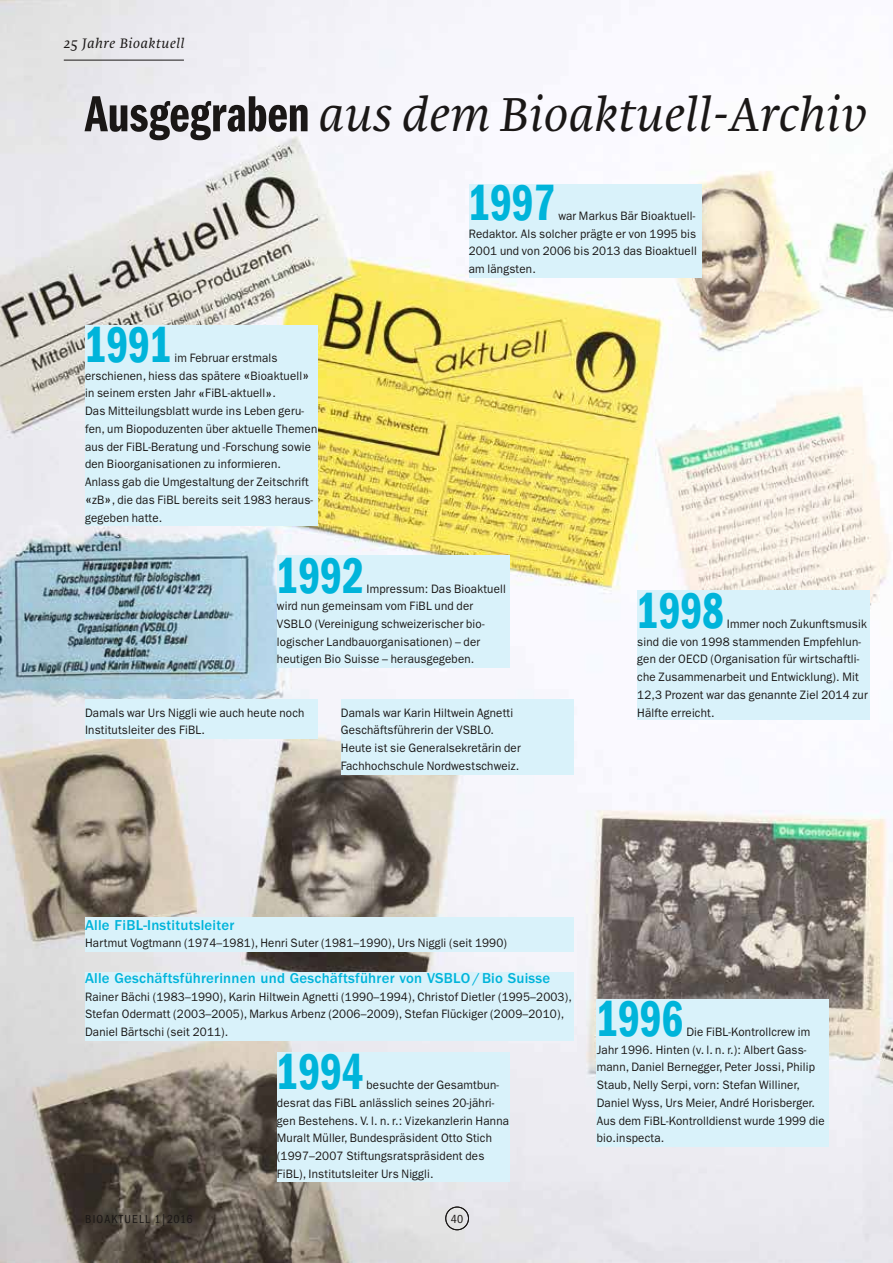
<style>
.page{position:relative;width:893px;height:1263px;background:#fff}
.page>*{position:absolute;margin:0;border:0;box-sizing:border-box;transform-origin:0 0}
.t1{font:600 54px "ITC Franklin Gothic Std";color:#00b4da;scale:.95 1}
.t2{font:52.5px "Franklin Gothic LT Com Dm Cm";letter-spacing:.01em;color:#00b4da;scale:.95 1}
.t3{font:italic 300 49.5px "Brioni Pro";letter-spacing:.01em;color:#1a1716}
.t4{font:500 14.85px "ITC Franklin Gothic Std";letter-spacing:.015em;color:#00b4da}
.t5{font:italic 300 14.25px "Brioni Pro";letter-spacing:.04em;color:#1a1716}
.t6{font:12.15px/17.7px "ITC Franklin Gothic Std";letter-spacing:.015em;color:#1a1716;scale:.95 1}
.t7{font:condensed 12px "ITC Franklin Gothic Std";letter-spacing:.11em;color:#1a1716}
.s1{font-family:"Franklin Gothic LT Com Dm Cm";font-weight:400;font-style:normal;font-size:52.5px}
.s2{font-size:18px}
</style>
<div class="page">
<img style="left:0;top:0;width:893px;height:1263px">
<div style="left:445px;top:1207px;width:24px;height:23px;border:1px solid #1a1716;border-radius:50%"></div>
<hr style="left:64px;top:60px;width:120px;height:1px;background:#1a1716">
<div style="left:277px;top:555px;width:232px;height:113px;background:#d9f2fa"></div>
<div style="left:341px;top:699px;width:232px;height:75px;background:#d9f2fa"></div>
<div style="left:277px;top:1052px;width:232px;height:130px;background:#d9f2fa"></div>
<div style="left:597px;top:999px;width:232px;height:148px;background:#d9f2fa"></div>
<div style="left:85px;top:325px;width:232px;height:201px;background:#d9f2fa"></div>
<div style="left:469px;top:184px;width:232px;height:93px;background:#d9f2fa"></div>
<div style="left:637px;top:590px;width:233px;height:130px;background:#d9f2fa"></div>
<div style="left:85px;top:917px;width:488px;height:34px;background:#d9f2fa"></div>
<div style="left:85px;top:699px;width:232px;height:40px;background:#d9f2fa"></div>
<div style="left:85px;top:972px;width:488px;height:68px;background:#d9f2fa"></div>
<p class="t5" style="left:64px;top:33px;width:122px">25 Jahre Bioaktuell</p>
<h3 class="t3" style="left:85px;top:80px;width:783px"><span class="s1">Ausgegraben</span> aus dem Bioaktuell-Archiv</h3>
<h2 class="t2" style="left:85px;top:316px;width:93px">1991</h2>
<p class="t6" style="left:85px;top:349px;width:246px;text-indent:90px">im Februar erstmals erschienen, hiess das spätere <span class="s2">«</span>Bioaktuell<span class="s2">» </span>in seinem ersten Jahr <span class="s2">«</span>FiBL-aktuell<span class="s2">»</span>.<br>Das Mitteilungsblatt wurde ins Leben geru&shy;fen, um Biopoduzenten über aktuelle Themen aus der FiBL-Beratung und -Forschung sowie den Bioorganisationen zu informieren.<br>Anlass gab die Umgestaltung der Zeitschrift <span class="s2">«</span>zB<span class="s2">»</span>, die das FiBL bereits seit 1983 heraus&shy;gegeben hatte.</p>
<h2 class="t2" style="left:469px;top:174px;width:93px">1997</h2>
<p class="t6" style="left:469px;top:207px;width:241px;text-indent:90px">war Markus Bär Bioaktuell-<br>Redaktor. Als solcher prägte er von 1995 bis<br>2001 und von 2006 bis 2013 das Bioaktuell am längsten.</p>
<h2 class="t2" style="left:277px;top:546px;width:93px">1992</h2>
<p class="t6" style="left:277px;top:580px;width:243px;text-indent:90px">Impressum: Das Bioaktuell wird nun gemeinsam vom FiBL und der VSBLO (Vereinigung schweizerischer bio&shy;logischer Landbauorganisationen) – der heutigen Bio Suisse – herausgegeben.</p>
<p class="t6" style="left:85px;top:704px;width:232px">Damals war Urs Niggli wie auch heute noch<br>Institutsleiter des FiBL.</p>
<h1 class="t1" style="left:339px;top:686px;width:34px">*</h1>
<p class="t6" style="left:341px;top:704px;width:191px">Damals war Karin Hiltwein Agnetti Geschäftsführerin der VSBLO.<br>Heute ist sie Generalsekretärin der Fachhochschule Nordwestschweiz.</p>
<h2 class="t2" style="left:637px;top:582px;width:93px">1998</h2>
<p class="t6" style="left:637px;top:615px;width:244px;text-indent:90px">Immer noch Zukunftsmusik sind die von 1998 stammenden Empfehlun&shy;gen der OECD (Organisation für wirtschaftli&shy;che Zusammenarbeit und Entwicklung). Mit 12,3 Prozent war das genannte Ziel 2014 zur Hälfte erreicht.</p>
<p class="t4" style="left:85px;top:916px;width:151px">Alle FiBL-Institutsleiter</p>
<p class="t6" style="left:85px;top:934px;width:446px">Hartmut Vogtmann (1974–1981), Henri Suter (1981–1990), Urs Niggli (seit 1990)</p>
<p class="t4" style="left:85px;top:969px;width:467px">Alle Geschäftsführerinnen und Geschäftsführer von VSBLO/ Bio Suisse</p>
<p class="t6" style="left:85px;top:988px;width:514px">Rainer Bächi (1983–1990), Karin Hiltwein Agnetti (1990–1994), Christof Dietler (1995–2003),<br>Stefan Odermatt (2003–2005), Markus Arbenz (2006–2009), Stefan Flückiger (2009–2010),<br>Daniel Bärtschi (seit 2011).</p>
<h2 class="t2" style="left:277px;top:1043px;width:93px">1994</h2>
<p class="t6" style="left:277px;top:1076px;width:246px;text-indent:90px">besuchte der Gesamtbun&shy;desrat das FiBL anlässlich seines 20-jähri&shy;gen Bestehens. V. l. n. r.: Vizekanzlerin Hanna Muralt Müller, Bundespräsident Otto Stich (1997–2007 Stiftungsratspräsident des FiBL), Institutsleiter Urs Niggli.</p>
<p class="t7" style="left:85px;top:1212px;width:109px">BIOAKTUELL 1|2016</p>
<p class="t7" style="left:451px;top:1212px;width:14px">40</p>
<h2 class="t2" style="left:597px;top:990px;width:93px">1996</h2>
<p class="t6" style="left:597px;top:1023px;width:241px;text-indent:90px">Die FiBL-Kontrollcrew im Jahr 1996. Hinten (v. l. n. r.): Albert Gass&shy;mann, Daniel Bernegger, Peter Jossi, Philip Staub, Nelly Serpi, vorn: Stefan Williner, Daniel Wyss, Urs Meier, André Horisberger.<br>Aus dem FiBL-Kontrolldienst wurde 1999 die bio.inspecta.</p>
</div>
